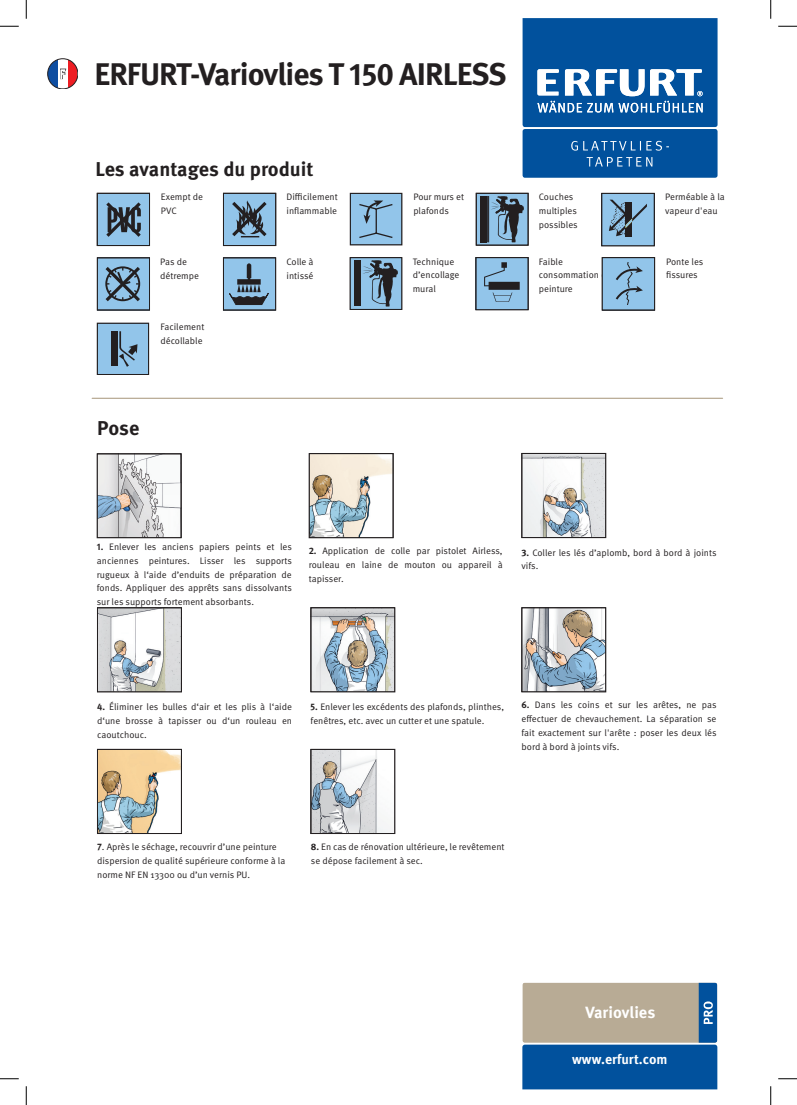
<style>
.page{position:relative;width:797px;height:1105px;background:#fff}
.page>*{position:absolute;margin:0;border:0;box-sizing:border-box;transform-origin:0 0}
.t1{font:700 31.25px "Meta Pro";letter-spacing:-.03em;color:#231f20}
.t2{font:700 20px "Meta Pro";letter-spacing:-.005em;color:#231f20}
.t3{font:700 16.25px "Meta Pro";color:#fff}
.t4{font:700 13.75px "Meta Pro";color:#fff}
.t5{font:700 13.62px "Meta Pro";color:#fff}
.t6{font:9.38px/13.8px "Meta Pro";color:#231f20}
.s1{font-weight:700}
</style>
<div class="page">
<div style="left:97px;top:193px;width:52px;height:53px;background:#92c5ea"></div>
<svg style="left:106px;top:202px;width:35px;height:35px"></svg>
<div style="left:97px;top:193px;width:53px;height:53px;border:1px solid #231f20"></div>
<div style="left:223px;top:193px;width:52px;height:52px;background:#92c5ea"></div>
<svg style="left:232px;top:200px;width:34px;height:37px"></svg>
<div style="left:223px;top:193px;width:53px;height:53px;border:1px solid #231f20"></div>
<svg style="left:352px;top:195px;width:48px;height:48px;background:#88b6d8"></svg>
<div style="left:350px;top:193px;width:52px;height:52px;border:1px solid #231f20"></div>
<div style="left:476px;top:193px;width:52px;height:52px;background:linear-gradient(to right,#92c5ea,#92c5ea)"></div>
<svg style="left:491px;top:196px;width:33px;height:46px;background:#67859c"></svg>
<div style="left:480px;top:196px;width:7px;height:46px;background:#231f20"></div>
<hr style="left:487px;top:196px;width:1px;height:46px;background:#231f20">
<hr style="left:488px;top:196px;width:1px;height:46px;background:#231f20">
<div style="left:476px;top:193px;width:52px;height:52px;border:1px solid #231f20"></div>
<div style="left:602px;top:193px;width:52px;height:52px;background:#92c5ea"></div>
<svg style="left:609px;top:200px;width:38px;height:36px"></svg>
<div style="left:601px;top:193px;width:53px;height:53px;border:1px solid #231f20"></div>
<svg style="left:99px;top:260px;width:48px;height:48px;background:#799fbc"></svg>
<div style="left:97px;top:258px;width:53px;height:52px;border:1px solid #231f20"></div>
<svg style="left:225px;top:260px;width:49px;height:48px;background:#779dba"></svg>
<div style="left:223px;top:258px;width:53px;height:52px;border:1px solid #231f20"></div>
<svg style="left:478px;top:260px;width:48px;height:48px;background:#81accb"></svg>
<div style="left:476px;top:257px;width:52px;height:53px;border:1px solid #231f20"></div>
<svg style="left:604px;top:260px;width:48px;height:48px;background:#89b8da"></svg>
<div style="left:602px;top:257px;width:52px;height:53px;border:1px solid #231f20"></div>
<svg style="left:99px;top:325px;width:48px;height:47px;background:#7ea8c6"></svg>
<div style="left:97px;top:323px;width:52px;height:52px;border:1px solid #231f20"></div>
<img style="left:99px;top:456px;width:80px;height:80px">
<div style="left:97px;top:453px;width:84px;height:85px;border:1px solid #231f20"></div>
<img style="left:311px;top:456px;width:80px;height:80px">
<div style="left:309px;top:453px;width:84px;height:85px;border:1px solid #231f20"></div>
<img style="left:524px;top:455px;width:79px;height:81px">
<div style="left:521px;top:453px;width:85px;height:85px;border:1px solid #231f20"></div>
<img style="left:313px;top:610px;width:80px;height:80px">
<div style="left:310px;top:607px;width:85px;height:85px;border:1px solid #231f20"></div>
<img style="left:99px;top:610px;width:80px;height:80px">
<div style="left:97px;top:607px;width:85px;height:85px;border:1px solid #231f20"></div>
<img style="left:524px;top:610px;width:79px;height:80px">
<div style="left:521px;top:607px;width:85px;height:85px;border:1px solid #231f20"></div>
<img style="left:99px;top:751px;width:80px;height:80px">
<div style="left:97px;top:749px;width:85px;height:85px;border:1px solid #231f20"></div>
<svg style="left:522px;top:18px;width:195px;height:109px;background:#2c6ead"></svg>
<div style="left:522px;top:129px;width:195px;height:49px;background:#01519d;border-radius:2px"></div>
<svg style="left:586px;top:157px;width:66px;height:10px"></svg>
<svg style="left:571px;top:141px;width:98px;height:10px"></svg>
<div style="left:350px;top:258px;width:52px;height:51px;background:#92c5ea"></div>
<svg style="left:363px;top:260px;width:35px;height:46px"></svg>
<div style="left:354px;top:260px;width:7px;height:46px;background:#231f20"></div>
<div style="left:350px;top:257px;width:52px;height:53px;border:1px solid #231f20"></div>
<img style="left:313px;top:751px;width:75px;height:80px">
<div style="left:310px;top:749px;width:85px;height:85px;border:1px solid #231f20"></div>
<hr style="left:92px;top:398px;width:630px;height:1px;background:#b8ab95">
<svg style="left:522px;top:982px;width:195px;height:107px;background:#68869d"></svg>
<svg style="left:48px;top:59px;width:29px;height:30px"></svg>
<svg style="left:0;top:25px;width:19px;height:2px"></svg>
<svg style="left:778px;top:25px;width:19px;height:2px"></svg>
<svg style="left:0;top:1078px;width:19px;height:1px"></svg>
<svg style="left:778px;top:1078px;width:19px;height:1px"></svg>
<svg style="left:25px;top:0;width:2px;height:19px"></svg>
<svg style="left:25px;top:1086px;width:2px;height:19px"></svg>
<svg style="left:770px;top:0;width:1px;height:19px"></svg>
<svg style="left:770px;top:1086px;width:1px;height:19px"></svg>
<h3 class="t5" style="left:59px;top:63px;width:8px">F</h3>
<h1 class="t1" style="left:94px;top:50px;width:414px">ERFURT-Variovlies T 150 AIRLESS</h1>
<h2 class="t2" style="left:95px;top:153px;width:220px">Les avantages du produit</h2>
<p class="t6" style="left:161px;top:190px;width:44px">Exempt de<br>PVC</p>
<p class="t6" style="left:665px;top:190px;width:61px">Perméable à la vapeur d'eau</p>
<p class="t6" style="left:539px;top:190px;width:40px">Couches multiples possibles</p>
<p class="t6" style="left:286px;top:190px;width:53px">Difficilement inflammable</p>
<p class="t6" style="left:413px;top:190px;width:52px">Pour murs et plafonds</p>
<p class="t6" style="left:160px;top:254px;width:40px">Pas de détrempe</p>
<p class="t6" style="left:286px;top:254px;width:29px">Colle à intissé</p>
<p class="t6" style="left:539px;top:254px;width:74px">Faible consommation de peinture</p>
<p class="t6" style="left:666px;top:254px;width:39px">Ponte les fissures</p>
<p class="t6" style="left:160px;top:319px;width:45px">Facilement décollable</p>
<p class="t6" style="left:412px;top:254px;width:48px">Technique d’encollage mural</p>
<h2 class="t2" style="left:97px;top:412px;width:44px">Pose</h2>
<p class="t6" style="left:97px;top:539px;width:196px;text-align:justify"><span class="s1">1.</span> Enlever les anciens papiers peints et les anciennes peintures. Lisser les supports rugueux à l‘aide d’enduits de préparation de fonds. Appliquer des apprêts sans dissolvants sur les supports fortement absorbants.</p>
<p class="t6" style="left:309px;top:544px;width:195px;text-align:justify"><span class="s1">2.</span> Application de colle par pistolet Airless, rouleau en laine de mouton ou appareil à tapisser.</p>
<p class="t6" style="left:521px;top:545px;width:196px"><span class="s1">3.</span> Coller les lés d’aplomb, bord à bord à joints vifs.</p>
<p class="t6" style="left:97px;top:700px;width:196px;text-align:justify"><span class="s1">4.</span> Éliminer les bulles d‘air et les plis à l‘aide d‘une brosse à tapisser ou d‘un rouleau en caoutchouc.</p>
<p class="t6" style="left:310px;top:700px;width:195px"><span class="s1">5.</span> Enlever les excédents des plafonds, plinthes, fenêtres, etc. avec un cutter et une spatule.</p>
<p class="t6" style="left:521px;top:697px;width:196px;text-align:justify"><span class="s1">6.</span> Dans les coins et sur les arêtes, ne pas effectuer de chevauchement. La séparation se fait exactement sur l'arête : poser les deux lés bord à bord à joints vifs.</p>
<p class="t6" style="left:97px;top:839px;width:190px"><span class="s1">7</span>. Après le séchage, recouvrir d’une peinture dispersion de qualité supérieure conforme à la norme NF EN 13300 ou d’un vernis PU.</p>
<p class="t6" style="left:311px;top:839px;width:195px"><span class="s1">8.</span> En cas de rénovation ultérieure, le revêtement se dépose facilement à sec.</p>
<h3 class="t3" style="left:585px;top:1000px;width:71px">Variovlies</h3>
<h3 class="t4" style="left:572px;top:1049px;width:97px">www.erfurt.com</h3>
</div>
